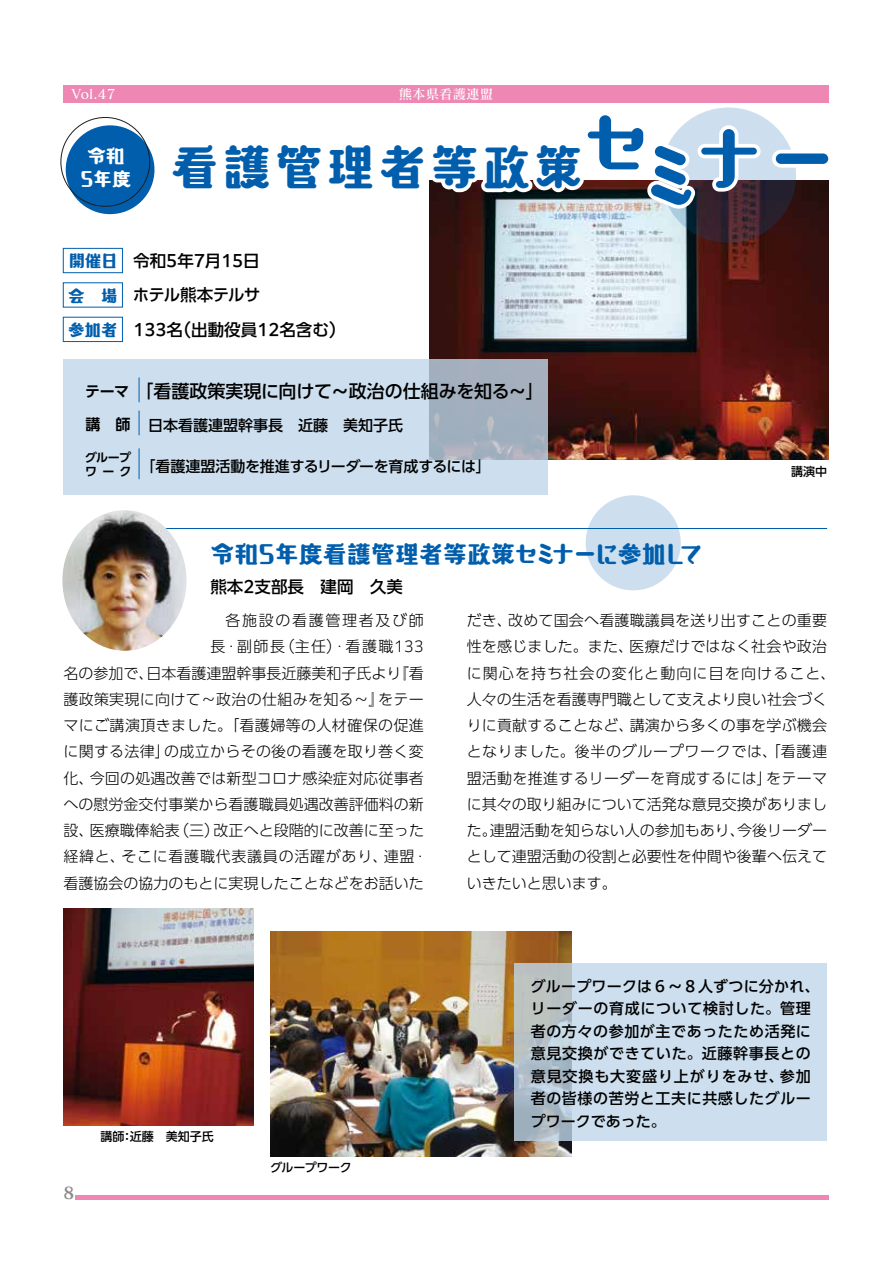
<style>
.page{position:relative;width:893px;height:1263px;background:#fff}
.page>*{position:absolute;margin:0;border:0;box-sizing:border-box;transform-origin:0 0}
.t1{font:69.45px "Aokane Std EB";color:#005ead}
.t2{font:48px "Aokane Std EB";letter-spacing:.08em;color:#005ead}
.t3{font:24px "Aokane Std EB";color:#005ead}
.t4{font:18.9px/22.8px "Aokane Std EB";color:#fff;text-align:center}
.t5{font:500 18px "PUD Shin Go Pr 6 N";color:#000}
.t6{font:500 16.5px/34.3px "PUD Shin Go Pr 6 N";color:#000}
.t7{font:16.5px "Matisse Pro B";color:#898989}
.t8{font:300 15px/26.2px "PUD Shin Go Pr 6 N";letter-spacing:.015em;color:#000;text-align:right}
.t9{font:500 15px/22.5px "PUD Shin Go Pr 6 N";letter-spacing:.04em;color:#000}
.t10{font:500 15px "PUD Shin Go Pr 6 N";letter-spacing:-.02em;color:#000}
.t11{font:500 15px "PUD Shin Go Pr 6 N";color:#000}
.t12{font:700 15px "PUD Shin Go Pr 6 N De";color:#000}
.t13{font:13.5px "Matisse Pro DB";color:#fff}
.t14{font:500 12px "PUD Shin Go Pr 6 N";color:#000}
.t15{font:500 12px "PUD Shin Go Pr 6 N";letter-spacing:-.035em;color:#000}
.t16{font:700 12px/13.5px "PUD Shin Go Pr 6 N De";letter-spacing:-.015em;color:#000}
.s1{font-family:"Aokane Std EB";font-weight:400;color:#005ead}
.s2{font-family:"PUD Shin Go Pr 6 N De";font-weight:700}
</style>
<div class="page">
<img style="left:271px;top:931px;width:300px;height:226px">
<img style="left:430px;top:181px;width:399px;height:278px">
<div style="left:586px;top:495px;width:95px;height:95px;background:#cddfee;border-radius:50%"></div>
<svg style="left:661px;top:108px;width:135px;height:135px;background:#5c5663"></svg>
<div style="left:66px;top:125px;width:88px;height:89px;background:#005ead;border-radius:50%"></div>
<svg style="left:429px;top:108px;width:335px;height:106px"></svg>
<div style="left:772px;top:150px;width:60px;height:18px;border:8px solid #fff;border-radius:5px"></div>
<div style="left:63px;top:248px;width:60px;height:25px;border:1px solid #005ead"></div>
<div style="left:63px;top:317px;width:60px;height:25px;border:1px solid #005ead"></div>
<svg style="left:63px;top:360px;width:484px;height:135px;background:#c5d6e5"></svg>
<svg style="left:139px;top:411px;width:1px;height:24px"></svg>
<hr style="left:139px;top:448px;width:1px;height:31px;background:#005ead">
<svg style="left:139px;top:377px;width:1px;height:25px"></svg>
<hr style="left:154px;top:528px;width:673px;height:1px;background:#005ead">
<img style="left:62px;top:510px;width:125px;height:141px">
<img style="left:63px;top:908px;width:190px;height:217px">
<svg style="left:514px;top:963px;width:313px;height:178px;background:#c8d9e6"></svg>
<hr style="left:76px;top:1195px;width:753px;height:4px;background:#ee87b4">
<div style="left:63px;top:85px;width:766px;height:17px;background:#ee87b4"></div>
<p class="t13" style="left:72px;top:85px;width:45px">Vol.47</p>
<p class="t13" style="left:399px;top:85px;width:96px">熊本県看護連盟</p>
<p class="t4" style="left:80px;top:144px;width:53px">令和<br>5年度</p>
<h2 class="t2" style="left:171px;top:131px;width:482px">看護管理者等政策<sup>セ</sup></h2>
<h1 class="t1" style="left:635px;top:107px;width:203px">ミナー</h1>
<p class="t6" style="left:69px;top:244px;width:192px"><span class="s1">開催日</span> 令和5年7月15日</p>
<p class="t6" style="left:68px;top:279px;width:279px"><span class="s1">会　場</span> ホテル熊本テルサ<br><span class="s1">参加者</span> 133名（出動役員12名含む）</p>
<p class="t12" style="left:85px;top:383px;width:45px">テーマ</p>
<p class="t5" style="left:136px;top:381px;width:410px">「看護政策実現に向けて～政治の仕組みを知る～」</p>
<p class="t11" style="left:85px;top:417px;width:319px"><span class="s2">講　師</span> 日本看護連盟幹事長　近藤　美知子氏</p>
<p class="t16" style="left:85px;top:451px;width:48px">グループワーク</p>
<p class="t10" style="left:141px;top:458px;width:352px">「看護連盟活動を推進するリーダーを育成するには」</p>
<p class="t14" style="left:791px;top:465px;width:37px">講演中</p>
<h3 class="t3" style="left:210px;top:536px;width:494px">令和5年度看護管理者等政策セミナーに参加して</h3>
<p class="t6" style="left:210px;top:570px;width:194px">熊本2支部長　建岡　久美</p>
<p class="t8" style="left:63px;top:608px;width:366px">　各施設の看護管理者及び師<br>長・副師長（主任）・看護職133<br>名の参加で、日本看護連盟幹事長近藤美和子氏より『看護政策実現に向けて～政治の仕組みを知る～』をテーマにご講演頂きました。「看護婦等の人材確保の促進に関する法律」の成立からその後の看護を取り巻く変化、今回の処遇改善では新型コロナ感染症対応従事者への慰労金交付事業から看護職員処遇改善評価料の新設、医療職俸給表（三）改正へと段階的に改善に至った経緯と、そこに看護職代表議員の活躍があり、連盟・看護協会の協力のもとに実現したことなどをお話いた</p>
<p class="t8" style="left:467px;top:608px;width:370px;text-align:left">だき、改めて国会へ看護職議員を送り出すことの重要性を感じました。また、医療だけではなく社会や政治に関心を持ち社会の変化と動向に目を向けること、人々の生活を看護専門職として支えより良い社会づくりに貢献することなど、講演から多くの事を学ぶ機会となりました。後半のグループワークでは、「看護連盟活動を推進するリーダーを育成するには」をテーマに其々の取り組みについて活発な意見交換がありました。連盟活動を知らない人の参加もあり、今後リーダーとして連盟活動の役割と必要性を仲間や後輩へ伝えていきたいと思います。</p>
<p class="t7" style="left:63px;top:1182px;width:12px">8</p>
<p class="t14" style="left:100px;top:1130px;width:115px">講師：近藤　美知子氏</p>
<p class="t15" style="left:270px;top:1160px;width:83px">グループワーク</p>
<p class="t9" style="left:531px;top:975px;width:290px">グループワークは６～８人ずつに分かれ、リーダーの育成について検討した。管理者の方々の参加が主であったため活発に意見交換ができていた。近藤幹事長との意見交換も大変盛り上がりをみせ、参加者の皆様の苦労と工夫に共感したグループワークであった。</p>
</div>
